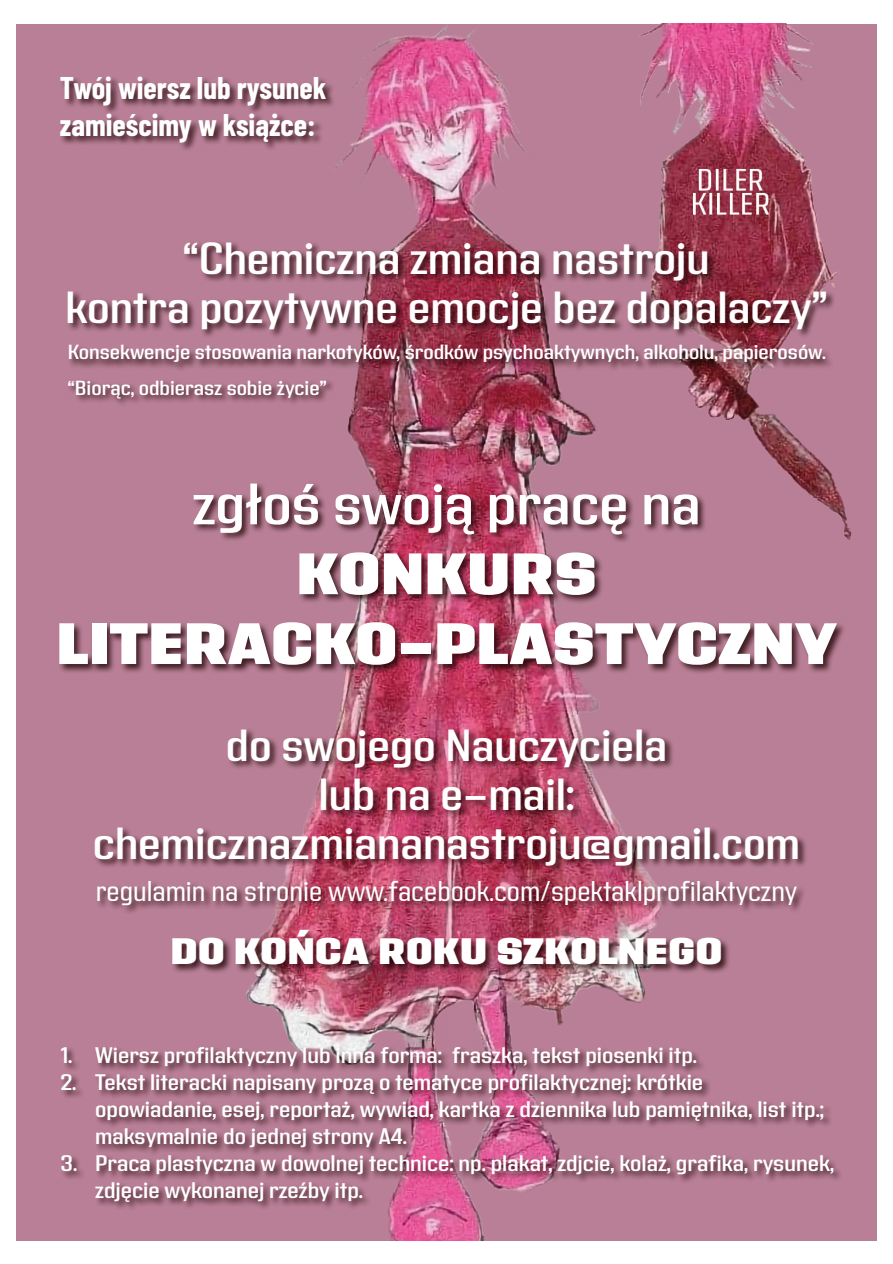
<style>
.page{position:relative;width:893px;height:1264px;background:#fff}
.page>*{position:absolute;margin:0;border:0;box-sizing:border-box;transform-origin:0 0}
.t1{font:900 58.2px/69.9px "Address Sans Pro";color:#fff;text-align:center}
.t2{font:600 58.2px "Address Sans Pro";color:#fff}
.t3{font:600 44.85px/49.1px "Address Sans Pro";color:#fff;text-align:center}
.t4{font:900 36.75px "Address Sans Pro";color:#fff}
.t5{font:700 30.6px/36.8px "Barlow Condensed";color:#fff}
.t6{font:28.65px "Address Sans Pro";color:#fff}
.t7{font:600 22.5px/27px "Address Sans Pro";color:#fff}
.t8{font:600 20.4px "Address Sans Pro";color:#fff}
</style>
<div class="page">
<img style="left:16px;top:24px;width:860px;height:1215px">
<svg style="left:58px;top:482px;width:788px;height:192px;background:#9b5e72"></svg>
<svg style="left:59px;top:76px;width:276px;height:76px;background:#996578"></svg>
<svg style="left:67px;top:240px;width:768px;height:132px;background:#965467"></svg>
<img style="left:94px;top:727px;width:713px;height:246px">
<svg style="left:60px;top:1045px;width:782px;height:165px;background:#a86d85"></svg>
<svg style="left:67px;top:379px;width:268px;height:28px;background:#a26d81"></svg>
<h3 class="t5" style="left:60px;top:68px;width:268px">Twój wiersz lub rysunek zamieścimy w książce:</h3>
<h2 class="t3" style="left:65px;top:235px;width:763px">“Chemiczna zmiana nastroju<br>kontra pozytywne emocje bez dopalaczy”</h2>
<p class="t8" style="left:68px;top:341px;width:759px">Konsekwencje stosowania narkotyków, środków psychoaktywnych, alkoholu, papierosów.</p>
<p class="t8" style="left:68px;top:376px;width:260px">“Biorąc, odbierasz sobie życie”</p>
<h1 class="t2" style="left:192px;top:471px;width:509px">zgłoś swoją pracę na</h1>
<h1 class="t1" style="left:56px;top:541px;width:782px">KONKURS<br>LITERACKO-PLASTYCZNY</h1>
<h2 class="t3" style="left:93px;top:722px;width:708px">do swojego Nauczyciela<br>lub na e-mail: chemicznazmiananastroju@gmail.com</h2>
<p class="t6" style="left:96px;top:875px;width:702px">regulamin na stronie www.facebook.com/spektaklprofilaktyczny</p>
<h3 class="t4" style="left:170px;top:927px;width:554px">DO KOŃCA ROKU SZKOLNEGO</h3>
<p class="t7" style="left:60px;top:1042px;width:638px">1. Wiersz profilaktyczny lub inna forma: fraszka, tekst piosenki itp.</p>
<p class="t7" style="left:95px;top:1069px;width:730px;text-indent:-35px">2. Tekst literacki napisany prozą o tematyce profilaktycznej: krótkie opowiadanie, esej, reportaż, wywiad, kartka z dziennika lub pamiętnika, list itp.; maksymalnie do jednej strony A4.</p>
<p class="t7" style="left:95px;top:1150px;width:740px;text-indent:-35px">3. Praca plastyczna w dowolnej technice: np. plakat, zdjcie, kolaż, grafika, rysunek, zdjęcie wykonanej rzeźby itp.</p>
</div>
